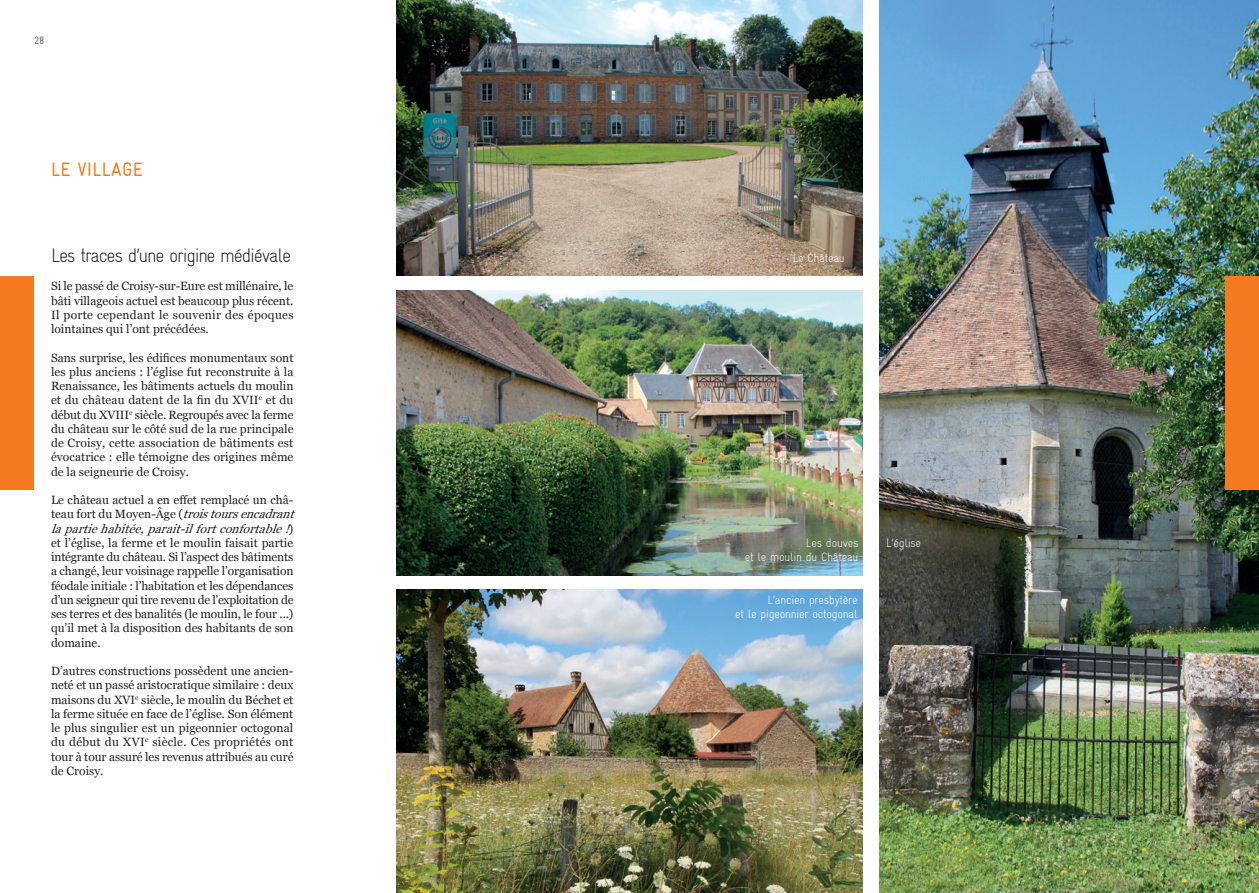
<style>
.page{position:relative;width:1259px;height:893px;background:#fff}
.page>*{position:absolute;margin:0;border:0;box-sizing:border-box;transform-origin:0 0}
.Livret_A5_-_Paragraphe_-_Titre_P{font:19.5px "Gravur Condensed Light CE";letter-spacing:-.06em;color:#231f20}
.Livret_A5_-_Paragraphe_-_Titre_P-2{font:19.5px "Gravur Condensed Reg CE";letter-spacing:.01em;color:#f47921}
.Livret_A5_-_Paragraphe_-_Texte_courant__{font:12px/14.2px "Georgia";letter-spacing:-.005em;color:#231f20;text-align:justify}
.Livret_A5_-_Légende{font:12px "Gravur Condensed Light CE";letter-spacing:-.02em;color:#fff}
.t1{font:10.5px "Gravur Condensed Light CE";color:#231f20}
.s1{font-style:italic}
</style>
<div class="page">
<img style="left:397px;top:0;width:465px;height:276px">
<img style="left:879px;top:0;width:380px;height:893px">
<img style="left:397px;top:290px;width:465px;height:285px">
<img style="left:397px;top:590px;width:465px;height:303px">
<div style="left:0;top:276px;width:34px;height:213px;background:#f47921"></div>
<div style="left:1225px;top:276px;width:34px;height:213px;background:#f47921"></div>
<p class="t1" style="left:34px;top:34px;width:12px">28</p>
<p class="Livret_A5_-_Paragraphe_-_Titre_P-2" style="left:51px;top:159px;width:93px">LE VILLAGE</p>
<p class="Livret_A5_-_Paragraphe_-_Titre_P" style="left:51px;top:244px;width:242px">Les traces d’une origine médiévale</p>
<p class="Livret_A5_-_Paragraphe_-_Texte_courant__" style="left:51px;top:279px;width:244px">Si le passé de Croisy-sur-Eure est millénaire, le bâti villageois actuel est beaucoup plus récent.<br>Il porte cependant le souvenir des époques lointaines qui l’ont précédées.</p>
<p class="Livret_A5_-_Paragraphe_-_Texte_courant__" style="left:51px;top:350px;width:244px">Sans surprise, les édifices monumentaux sont les plus anciens : l’église fut reconstruite à la Renaissance, les bâtiments actuels du moulin et du château datent de la fin du XVII<sup>e</sup> et du début du XVIII<sup>e</sup> siècle. Regroupés avec la ferme du château sur le côté sud de la rue principale de Croisy, cette association de bâtiments est évocatrice : elle témoigne des origines même de la seigneurie de Croisy.</p>
<p class="Livret_A5_-_Paragraphe_-_Texte_courant__" style="left:51px;top:493px;width:249px;text-align:left">Le château actuel a en effet remplacé un châ&shy;t e a u f o r t d u M o y e n - Â g e ( <span class="s1">troistoursencadrant lapartiehabitée,parait-ilfortconfortable !</span>) et l’église, la ferme et le moulin faisait partie intégrante du château. Si l’aspect des bâtiments a changé, leur voisinage rappelle l’organisation féodale initiale : l’habitation et les dépendances d’un seigneur qui tire revenu de l’exploitation de ses terres et des banalités (le moulin, le four ...) qu’il met à la disposition des habitants de son domaine.</p>
<p class="Livret_A5_-_Paragraphe_-_Texte_courant__" style="left:51px;top:664px;width:244px">D’autres constructions possèdent une ancien&shy;neté et un passé aristocratique similaire : deux maisons du XVI<sup>e</sup> siècle, le moulin du Béchet et la ferme située en face de l’église. Son élément le plus singulier est un pigeonnier octogonal du début du XVI<sup>e</sup> siècle. Ces propriétés ont tour à tour assuré les revenus attribués au curé de Croisy.</p>
<p class="Livret_A5_-_Légende" style="left:792px;top:251px;width:54px">Le Château</p>
<p class="Livret_A5_-_Légende" style="left:806px;top:536px;width:54px">Les douves</p>
<p class="Livret_A5_-_Légende" style="left:745px;top:550px;width:115px">et le moulin du Château</p>
<p class="Livret_A5_-_Légende" style="left:767px;top:593px;width:91px">L’ancien presbytère</p>
<p class="Livret_A5_-_Légende" style="left:735px;top:607px;width:124px">et le pigeonnier octogonal</p>
<p class="Livret_A5_-_Légende" style="left:886px;top:536px;width:37px">L’église</p>
</div>
